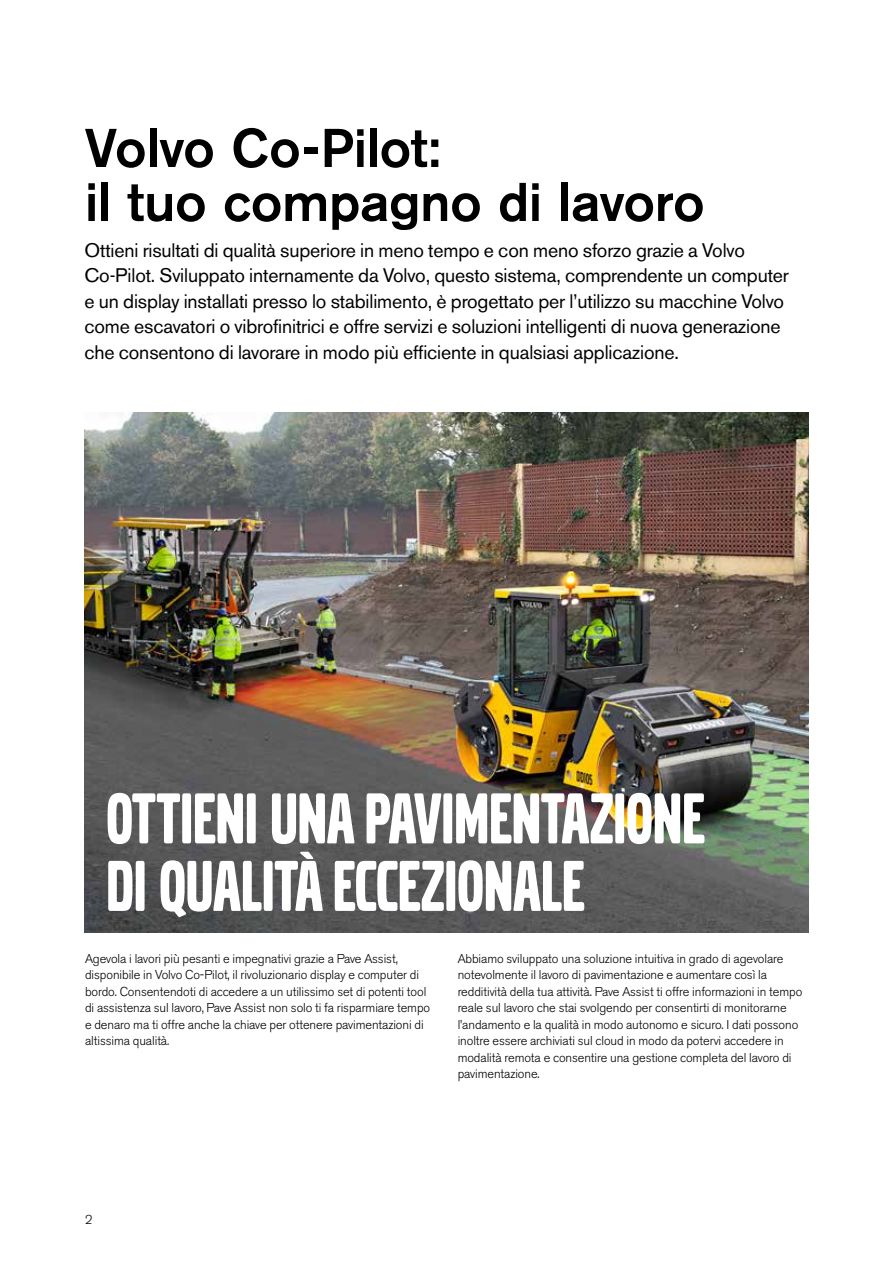
<style>
.page{position:relative;width:893px;height:1263px;background:#fff}
.page>*{position:absolute;margin:0;border:0;box-sizing:border-box;transform-origin:0 0}
.t1{font:75px/67.5px "Volvo Broad Pro";color:#fff}
.t2{font:500 54px/54px "Volvo Sans Pro";letter-spacing:-.005em;color:#000}
.t3{font:19.5px/25.5px "Volvo Sans Pro";letter-spacing:-.005em;color:#000}
.t4{font:300 12.75px/16.5px "Volvo Sans Pro";letter-spacing:-.005em;color:#000}
</style>
<div class="page">
<img style="left:84px;top:412px;width:724px;height:520px">
<h2 class="t2" style="left:85px;top:121px;width:621px">Volvo Co-Pilot:<br>il tuo compagno di lavoro</h2>
<p class="t3" style="left:84px;top:237px;width:706px">Ottieni risultati di qualità superiore in meno tempo e con meno sforzo grazie a Volvo Co-Pilot. Sviluppato internamente da Volvo, questo sistema, comprendente un computer e un display installati presso lo stabilimento, è progettato per l’utilizzo su macchine Volvo come escavatori o vibrofinitrici e offre servizi e soluzioni intelligenti di nuova generazione che consentono di lavorare in modo più efficiente in qualsiasi applicazione.</p>
<h1 class="t1" style="left:106px;top:786px;width:600px">OTTIENI UNA PAVIMENTAZIONE<br>DI QUALITÀ ECCEZIONALE</h1>
<p class="t4" style="left:85px;top:950px;width:347px">Agevola i lavori più pesanti e impegnativi grazie a Pave Assist, disponibile in Volvo Co-Pilot, il rivoluzionario display e computer di bordo. Consentendoti di accedere a un utilissimo set di potenti tool di assistenza sul lavoro, Pave Assist non solo ti fa risparmiare tempo e denaro ma ti offre anche la chiave per ottenere pavimentazioni di altissima qualità.</p>
<p class="t4" style="left:458px;top:950px;width:346px">Abbiamo sviluppato una soluzione intuitiva in grado di agevolare notevolmente il lavoro di pavimentazione e aumentare così la redditività della tua attività. Pave Assist ti offre informazioni in tempo reale sul lavoro che stai svolgendo per consentirti di monitorarne l’andamento e la qualità in modo autonomo e sicuro. I dati possono inoltre essere archiviati sul cloud in modo da potervi accedere in modalità remota e consentire una gestione completa del lavoro di pavimentazione.</p>
<p class="t4" style="left:85px;top:1211px;width:9px">2</p>
</div>
